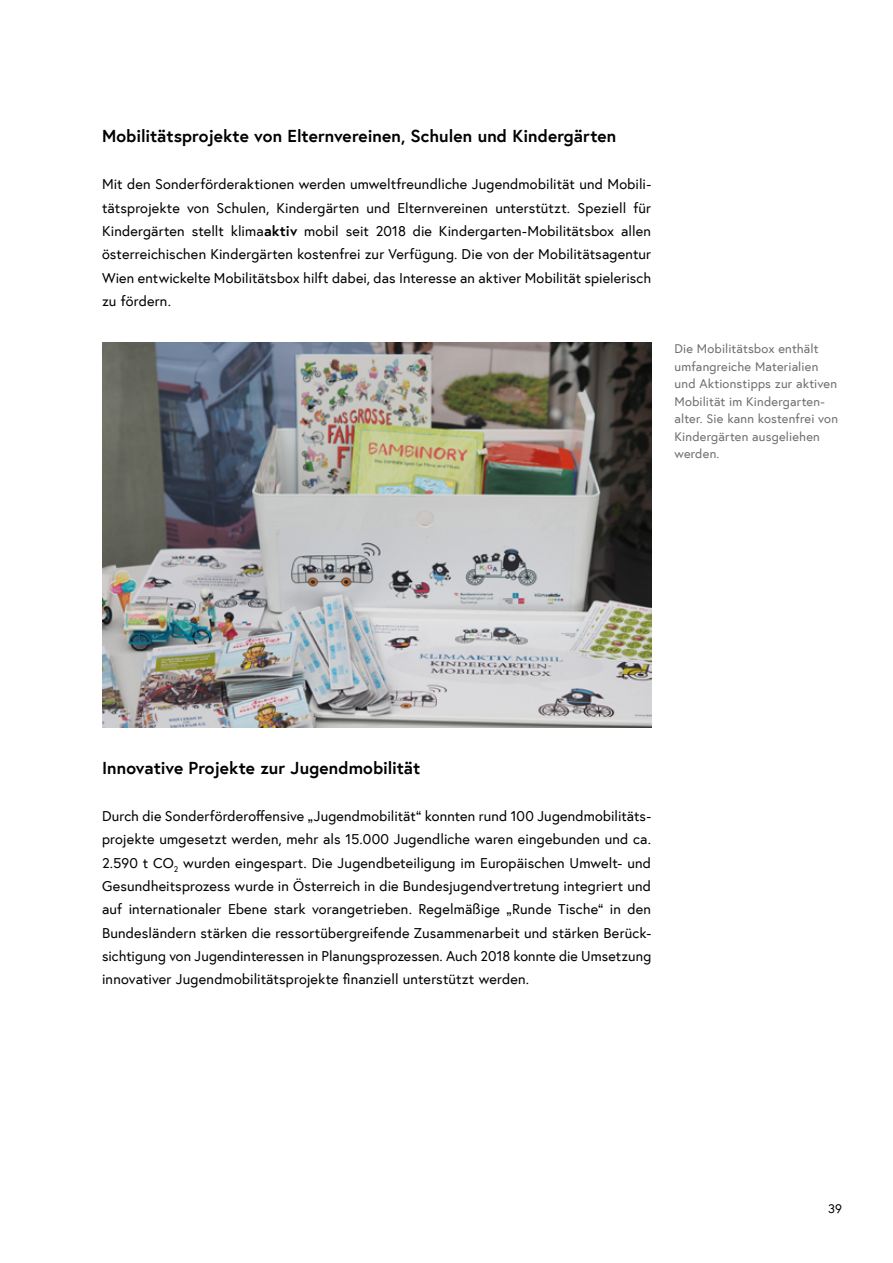
<style>
.page{position:relative;width:893px;height:1263px;background:#fff}
.page>*{position:absolute;margin:0;border:0;box-sizing:border-box;transform-origin:0 0}
.p_Abstand_danach{font:700 17.25px "Europa Austria";color:#000}
.p_Abstand_danach-2{font:14.4px/23.4px "Europa Austria";letter-spacing:.005em;color:#000;text-align:justify}
.p_Bildbeschriftung{font:12.75px/17.5px "Europa Austria";letter-spacing:.015em;color:#6d6e71}
.t1{font:12.75px "Europa Austria";color:#000}
.s1{font-weight:700}
</style>
<div class="page">
<img style="left:102px;top:342px;width:549px;height:385px">
<p class="p_Abstand_danach" style="left:102px;top:125px;width:516px">Mobilitätsprojekte von Elternvereinen, Schulen und Kindergärten</p>
<p class="p_Abstand_danach-2" style="left:102px;top:172px;width:551px">Mit den Sonderförderaktionen werden umweltfreundliche Jugendmobilität und Mobili&shy;tätsprojekte von Schulen, Kindergärten und Elternvereinen unterstützt. Speziell für Kindergärten stellt klima<span class="s1">aktiv</span> mobil seit 2018 die Kindergarten-Mobilitätsbox allen österreichischen Kindergärten kostenfrei zur Verfügung. Die von der Mobilitätsagentur Wien entwickelte Mobilitätsbox hilft dabei, das Interesse an aktiver Mobilität spielerisch zu fördern.</p>
<p class="p_Bildbeschriftung" style="left:674px;top:339px;width:165px">Die Mobilitätsbox enthält umfangreiche Materialien und Aktionstipps zur aktiven<br>Mobilität im Kindergarten&shy;alter. Sie kann kostenfrei von<br>Kindergärten ausgeliehen werden.</p>
<p class="p_Abstand_danach" style="left:102px;top:756px;width:320px">Innovative Projekte zur Jugendmobilität</p>
<p class="p_Abstand_danach-2" style="left:102px;top:804px;width:551px">Durch die Sonderförderoffensive „Jugendmobilität“ konnten rund 100 Jugendmobilitäts&shy;projekte umgesetzt werden, mehr als 15.000 Jugendliche waren eingebunden und ca.<br>2.590 t CO<sub>2</sub> wurden eingespart. Die Jugendbeteiligung im Europäischen Umwelt- und Gesundheitsprozess wurde in Österreich in die Bundesjugendvertretung integriert und auf internationaler Ebene stark vorangetrieben. Regelmäßige „Runde Tische“ in den Bundesländern stärken die ressortübergreifende Zusammenarbeit und stärken Berück&shy;sichtigung von Jugendinteressen in Planungsprozessen. Auch 2018 konnte die Umsetzung innovativer Jugendmobilitätsprojekte finanziell unterstützt werden.</p>
<p class="t1" style="left:828px;top:1200px;width:15px">39</p>
</div>
